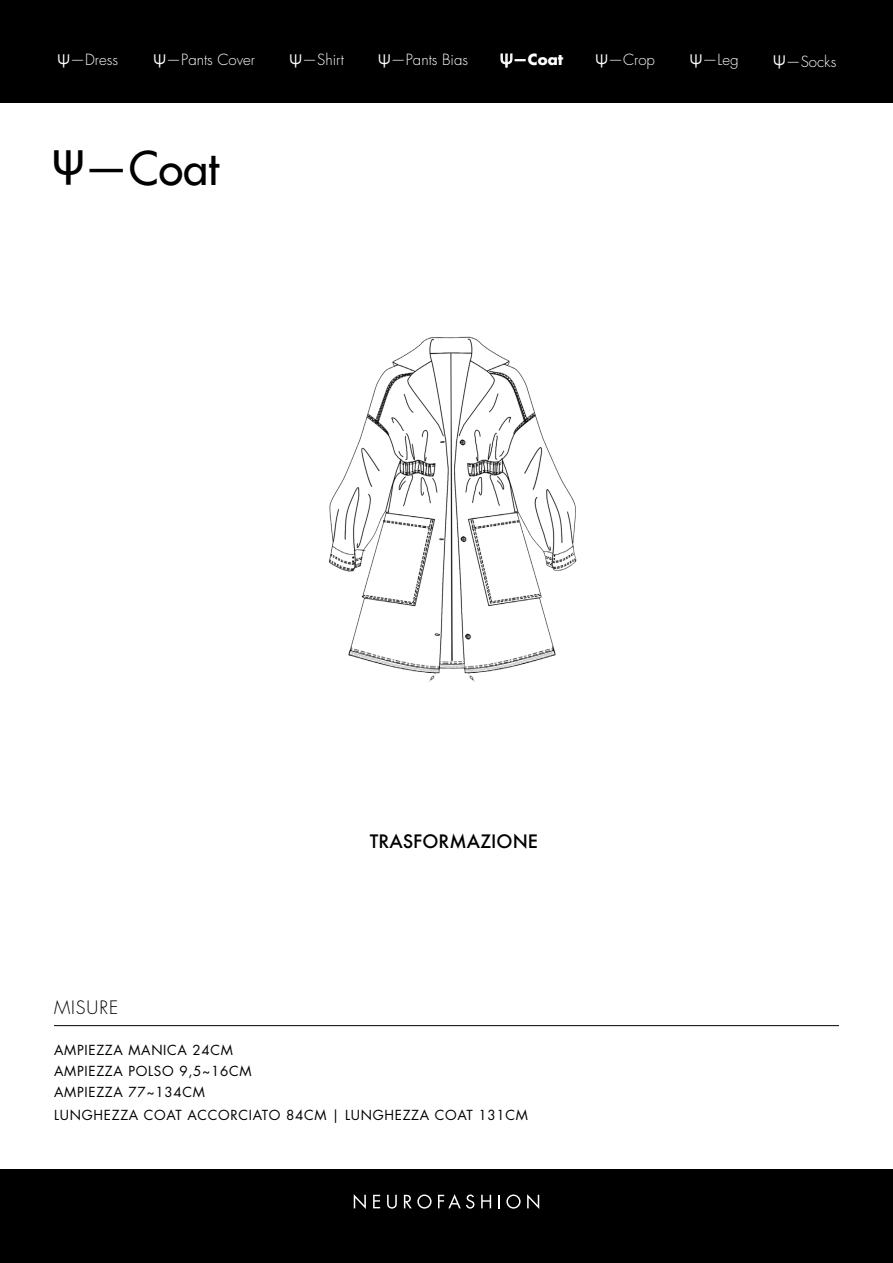
<style>
.page{position:relative;width:893px;height:1263px;background:#fff}
.page>*{position:absolute;margin:0;border:0;box-sizing:border-box;transform-origin:0 0}
.t1{font:500 45.15px "Futura Std";color:#000}
.t2{font:500 18px "Futura";color:#000}
.t3{font:300 18px "Futura Std";letter-spacing:.05em;color:#000}
.t4{font:300 15px "Futura Std";color:#fff}
.t5{font:700 15px "Futura Std";color:#fff}
.t6{font:13.5px/21.6px "Futura Std";letter-spacing:.05em;color:#000}
.s1{font-family:"ST Heiti TC";font-size:18px}
.s2{font-family:"ST Heiti TC";font-weight:300;font-size:18px}
</style>
<div class="page">
<div style="left:0;top:1169px;width:893px;height:94px;background:#000"></div>
<div style="left:0;top:0;width:893px;height:102px;background:#000"></div>
<hr style="left:54px;top:1025px;width:785px;height:1px;background:#000">
<svg style="left:354px;top:1194px;width:12px;height:15px"></svg>
<svg style="left:373px;top:1195px;width:7px;height:13px"></svg>
<svg style="left:387px;top:1195px;width:10px;height:13px"></svg>
<svg style="left:404px;top:1194px;width:28px;height:14px"></svg>
<svg style="left:438px;top:1194px;width:36px;height:14px"></svg>
<svg style="left:481px;top:1195px;width:10px;height:13px"></svg>
<svg style="left:498px;top:1195px;width:2px;height:13px"></svg>
<svg style="left:506px;top:1194px;width:15px;height:14px"></svg>
<svg style="left:527px;top:1194px;width:12px;height:15px"></svg>
<img style="left:328px;top:336px;width:249px;height:346px">
<p class="t4" style="left:57px;top:51px;width:62px"><span class="s1">ψ</span>—Dress</p>
<p class="t4" style="left:153px;top:51px;width:103px"><span class="s1">ψ</span>—Pants Cover</p>
<p class="t4" style="left:289px;top:51px;width:56px"><span class="s1">ψ</span>—Shirt</p>
<p class="t4" style="left:378px;top:51px;width:92px"><span class="s1">ψ</span>—Pants Bias</p>
<p class="t5" style="left:500px;top:50px;width:65px"><span class="s2">ψ</span>—Coat</p>
<p class="t4" style="left:595px;top:51px;width:61px"><span class="s1">ψ</span>—Crop</p>
<p class="t4" style="left:690px;top:51px;width:51px"><span class="s1">ψ</span>—Leg</p>
<p class="t4" style="left:773px;top:52px;width:65px"><span class="s1">ψ</span>—Socks</p>
<h1 class="t1" style="left:51px;top:140px;width:169px"><sup>ψ</sup>—Coat</h1>
<h2 class="t3" style="left:54px;top:997px;width:66px">MISURE</h2>
<h2 class="t2" style="left:370px;top:829px;width:170px">TRASFORMAZIONE</h2>
<p class="t6" style="left:54px;top:1039px;width:475px">AMPIEZZA MANICA 24CM<br>AMPIEZZA POLSO 9,5~16CM<br>AMPIEZZA 77~134CM<br>LUNGHEZZA COAT ACCORCIATO 84CM | LUNGHEZZA COAT 131CM</p>
</div>
